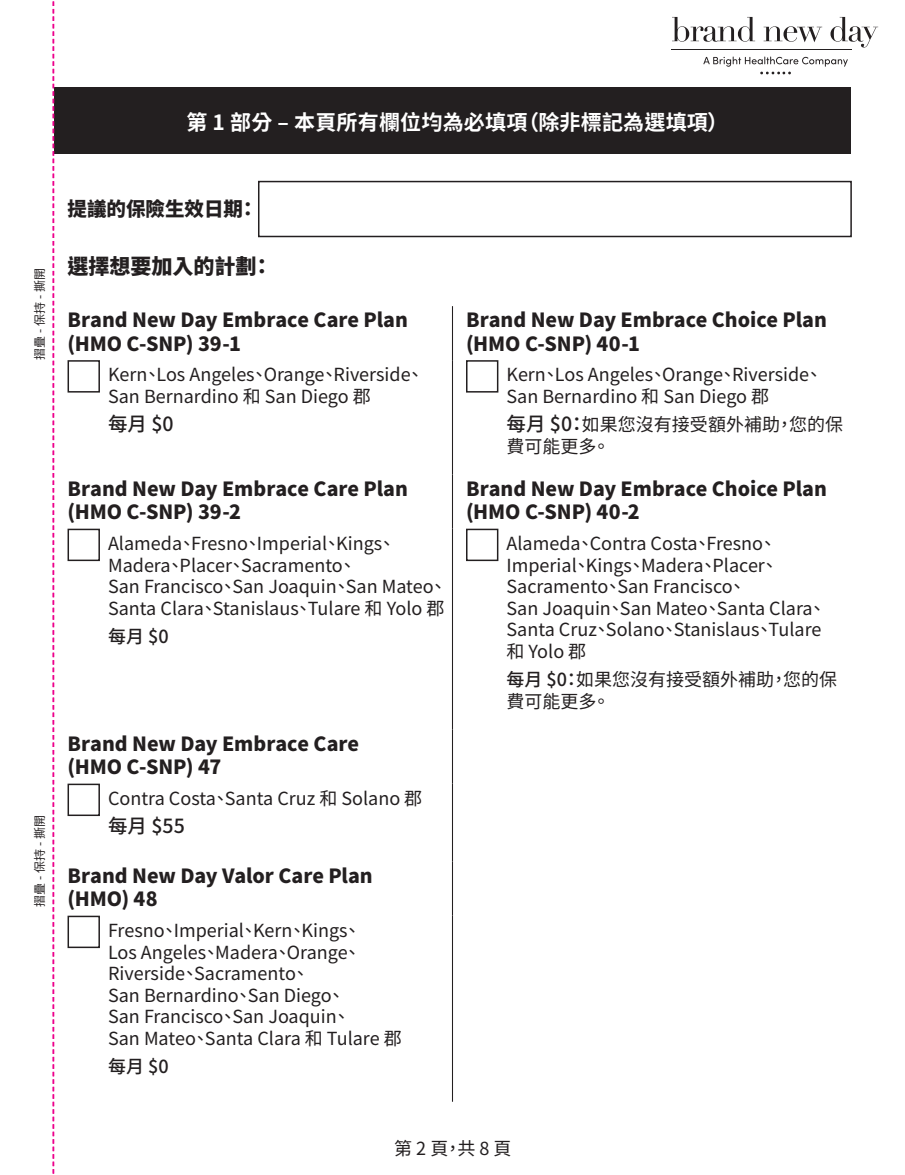
<style>
.page{position:relative;width:905px;height:1175px;background:#fff}
.page>*{position:absolute;margin:0;border:0;box-sizing:border-box;transform-origin:0 0}
.t1{font:700 21px "Noto Sans CJ Ktc";letter-spacing:.01em;color:#fff}
.t2{font:900 21px "Noto Sans CJ Ktc";color:#231f20}
.t3{font:900 19.5px/23.2px "Noto Sans CJ Ktc";color:#231f20}
.t4{font:500 19.5px "Noto Sans CJ Ktc";color:#231f20}
.t5{font:18px/21.6px "Noto Sans CJ Ktc";color:#231f20}
.t6{font:500 18px "Noto Sans CJ Ktc";color:#231f20}
.t7{font:12px "Noto Sans CJ Ktc";color:#231f20}
.s1{font-weight:500;font-size:19.5px}
.s2{font-weight:500}
</style>
<div class="page">
<div style="left:54px;top:88px;width:796px;height:66px;background:#231f20"></div>
<div style="left:258px;top:181px;width:593px;height:56px;border:2px solid #231f20"></div>
<hr style="left:452px;top:306px;width:1px;height:54px;background:#231f20">
<hr style="left:452px;top:360px;width:1px;height:114px;background:#231f20">
<hr style="left:452px;top:474px;width:1px;height:54px;background:#231f20">
<hr style="left:452px;top:528px;width:1px;height:201px;background:#231f20">
<hr style="left:452px;top:729px;width:1px;height:54px;background:#231f20">
<hr style="left:452px;top:783px;width:1px;height:78px;background:#231f20">
<hr style="left:452px;top:861px;width:1px;height:54px;background:#231f20">
<hr style="left:452px;top:915px;width:1px;height:186px;background:#231f20">
<div style="left:68px;top:360px;width:32px;height:32px;border:2px solid #231f20"></div>
<div style="left:466px;top:360px;width:32px;height:32px;border:2px solid #231f20"></div>
<div style="left:68px;top:528px;width:32px;height:33px;border:2px solid #231f20"></div>
<div style="left:466px;top:528px;width:32px;height:33px;border:2px solid #231f20"></div>
<div style="left:68px;top:783px;width:32px;height:33px;border:2px solid #231f20"></div>
<div style="left:68px;top:915px;width:32px;height:33px;border:2px solid #231f20"></div>
<svg style="left:672px;top:17px;width:83px;height:25px"></svg>
<svg style="left:763px;top:26px;width:59px;height:16px"></svg>
<svg style="left:830px;top:17px;width:48px;height:30px"></svg>
<hr style="left:671px;top:49px;width:181px;height:1px;background:#231f20">
<svg style="left:703px;top:57px;width:144px;height:18px"></svg>
<svg style="left:53px;top:1px;width:1px;height:1173px"></svg>
<p class="t1" style="left:186px;top:110px;width:543px">第 1 部分 ‒ 本頁所有欄位均為必填項（除非標記為選填項）</p>
<p class="t7" style="left:33px;top:359px;width:93px;rotate:-90deg">摺疊 - 保持 - 撕開</p>
<p class="t7" style="left:33px;top:906px;width:93px;rotate:-90deg">摺疊 - 保持 - 撕開</p>
<p class="t3" style="left:68px;top:198px;width:192px">提議的保險生效日期：</p>
<p class="t2" style="left:68px;top:254px;width:206px">選擇想要加入的計劃：</p>
<p class="t3" style="left:68px;top:309px;width:342px">Brand New Day Embrace Care Plan (HMO C-SNP) 39-1</p>
<p class="t3" style="left:466px;top:309px;width:362px">Brand New Day Embrace Choice Plan (HMO C-SNP) 40-1</p>
<p class="t5" style="left:108px;top:364px;width:318px">Kern、Los Angeles、Orange、Riverside、<br>San Bernardino 和 San Diego 郡</p>
<p class="t4" style="left:108px;top:413px;width:67px">每月 $0</p>
<p class="t5" style="left:506px;top:364px;width:318px">Kern、Los Angeles、Orange、Riverside、<br>San Bernardino 和 San Diego 郡</p>
<p class="t5" style="left:506px;top:414px;width:338px"><span class="s1">每月 $0：</span>如果您沒有接受額外補助，您的保費可能更多。</p>
<p class="t3" style="left:68px;top:477px;width:342px">Brand New Day Embrace Care Plan (HMO C-SNP) 39-2</p>
<p class="t3" style="left:466px;top:477px;width:362px">Brand New Day Embrace Choice Plan (HMO C-SNP) 40-2</p>
<p class="t5" style="left:108px;top:533px;width:340px">Alameda、Fresno、Imperial、Kings、Madera、Placer、Sacramento、<br>San Francisco、San Joaquin、San Mateo、Santa Clara、Stanislaus、Tulare 和 Yolo 郡</p>
<p class="t6" style="left:108px;top:626px;width:62px">每月 $0</p>
<p class="t5" style="left:506px;top:533px;width:321px">Alameda、Contra Costa、Fresno、<br>Imperial、Kings、Madera、Placer、<br>Sacramento、San Francisco、<br>San Joaquin、San Mateo、Santa Clara、<br>Santa Cruz、Solano、Stanislaus、Tulare和 Yolo 郡</p>
<p class="t5" style="left:506px;top:669px;width:332px"><span class="s2">每月 $0：</span>如果您沒有接受額外補助，您的保費可能更多。</p>
<p class="t3" style="left:68px;top:732px;width:293px">Brand New Day Embrace Care (HMO C-SNP) 47</p>
<p class="t5" style="left:108px;top:788px;width:316px">Contra Costa、Santa Cruz 和 Solano 郡</p>
<p class="t4" style="left:108px;top:815px;width:78px">每月 $55</p>
<p class="t3" style="left:67px;top:864px;width:307px">Brand New Day Valor Care Plan (HMO) 48</p>
<p class="t5" style="left:108px;top:920px;width:295px">Fresno、Imperial、Kern、Kings、<br>Los Angeles、Madera、Orange、<br>Riverside、Sacramento、<br>San Bernardino、San Diego、<br>San Francisco、San Joaquin、<br>San Mateo、Santa Clara 和 Tulare 郡</p>
<p class="t6" style="left:108px;top:1056px;width:62px">每月 $0</p>
<p class="t5" style="left:394px;top:1137px;width:119px">第 2 頁，共 8 頁</p>
</div>
